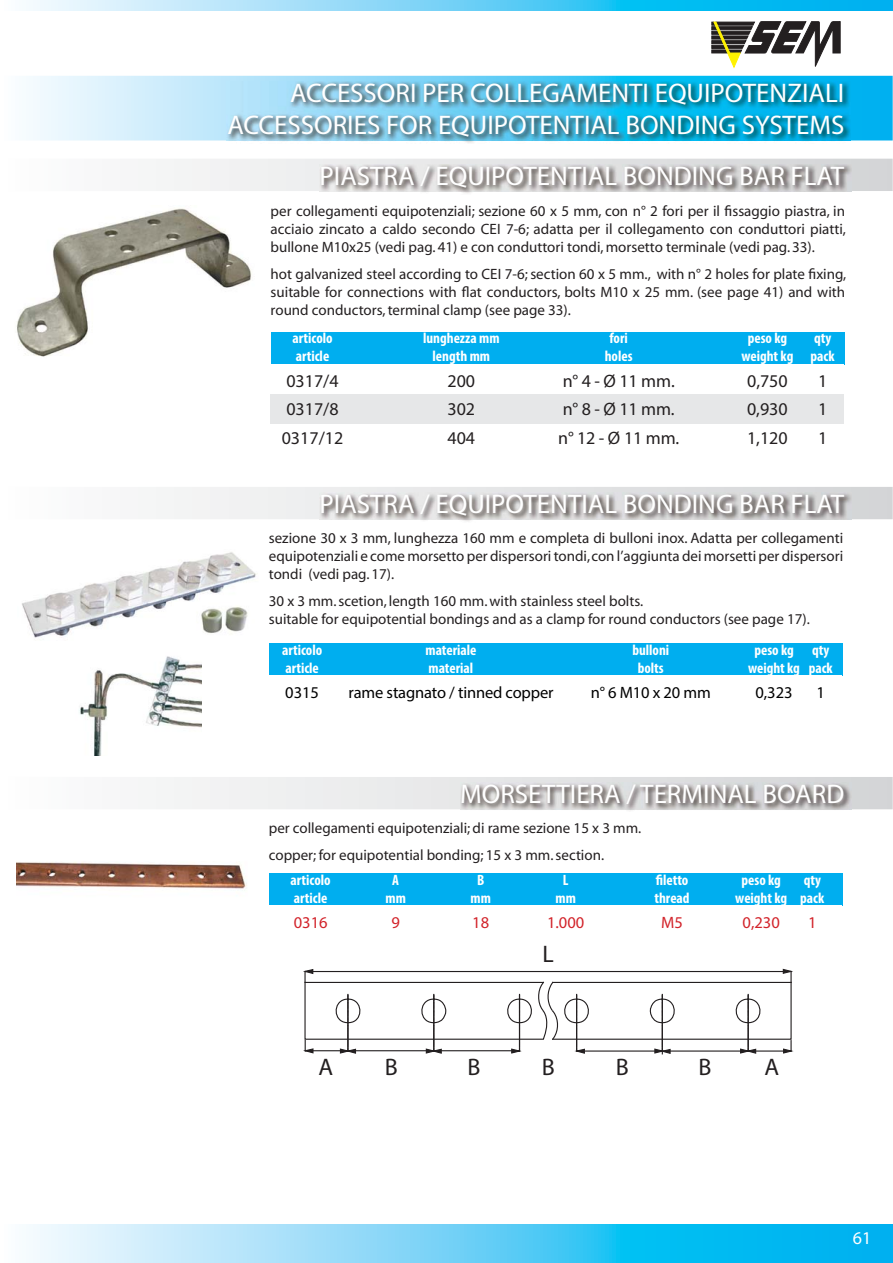
<style>
.page{position:relative;width:893px;height:1263px;background:#fff}
.page>*{position:absolute;margin:0;border:0;box-sizing:border-box;transform-origin:0 0}
.t1{font:27px/32.4px "Myriad Pro";color:#fff;text-align:right}
.t2{font:24px "Myriad";color:#231f20}
.t3{font:18px "Myriad Pro";color:#231f20}
.t4{font:18px "Myriad Pro";color:#fff}
.t5{font:16.5px "Myriad Pro";letter-spacing:-.01em;color:#000}
.t6{font:16.5px "Myriad Pro";color:#d2232a}
.t7{font:15px/18px "Myriad";color:#231f20;text-align:justify}
.t8{font:700 condensed 15px "Myriad Pro";color:#fff}
</style>
<div class="page">
<svg style="left:29px;top:1224px;width:864px;height:39px;background:#68d1f6"></svg>
<svg style="left:712px;top:22px;width:128px;height:45px"></svg>
<svg style="left:29px;top:0;width:864px;height:10px;background:#67d1f6"></svg>
<svg style="left:29px;top:76px;width:864px;height:65px;background:#9fe0f9"></svg>
<img style="left:227px;top:82px;width:624px;height:61px">
<svg style="left:156px;top:159px;width:737px;height:32px"></svg>
<img style="left:320px;top:164px;width:532px;height:30px">
<svg style="left:156px;top:487px;width:737px;height:32px"></svg>
<img style="left:320px;top:493px;width:532px;height:29px">
<div style="left:269px;top:644px;width:573px;height:32px;background:#00aeef"></div>
<svg style="left:156px;top:777px;width:737px;height:32px"></svg>
<img style="left:460px;top:783px;width:391px;height:28px">
<div style="left:269px;top:873px;width:573px;height:33px;background:#00aeef"></div>
<div style="left:268px;top:905px;width:573px;height:29px;background:#fff"></div>
<img style="left:16px;top:208px;width:236px;height:149px">
<div style="left:271px;top:332px;width:573px;height:33px;background:#00aeef"></div>
<div style="left:270px;top:364px;width:573px;height:30px;background:#fff"></div>
<div style="left:270px;top:394px;width:573px;height:30px;background:#e6e7e8"></div>
<img style="left:79px;top:656px;width:123px;height:100px">
<img style="left:22px;top:552px;width:234px;height:86px">
<img style="left:16px;top:862px;width:231px;height:27px">
<svg style="left:303px;top:968px;width:491px;height:87px"></svg>
<img style="left:174px;top:602px;width:82px;height:36px">
<h1 class="t1" style="left:227px;top:78px;width:618px">ACCESSORI PER COLLEGAMENTI EQUIPOTENZIALI<br>ACCESSORIES FOR EQUIPOTENTIAL BONDING SYSTEMS</h1>
<h1 class="t1" style="left:319px;top:161px;width:526px">PIASTRA / EQUIPOTENTIAL BONDING BAR FLAT</h1>
<p class="t7" style="left:271px;top:204px;width:577px">per collegamenti equipotenziali; sezione 60 x 5 mm, con n° 2 fori per il fissaggio piastra, in acciaio zincato a caldo secondo CEI 7-6; adatta per il collegamento con conduttori piatti, bullone M10x25 (vedi pag. 41) e con conduttori tondi, morsetto terminale (vedi pag. 33).</p>
<p class="t7" style="left:271px;top:267px;width:577px">hot galvanized steel according to CEI 7-6; section 60 x 5 mm., with n° 2 holes for plate fixing, suitable for connections with flat conductors, bolts M10 x 25 mm. (see page 41) and with round conductors, terminal clamp (see page 33).</p>
<p class="t8" style="left:292px;top:332px;width:42px">articolo</p>
<p class="t8" style="left:423px;top:332px;width:78px">lunghezza mm</p>
<p class="t8" style="left:609px;top:332px;width:20px">fori</p>
<p class="t8" style="left:748px;top:332px;width:41px">peso kg</p>
<p class="t8" style="left:814px;top:332px;width:19px">qty</p>
<p class="t8" style="left:296px;top:350px;width:35px">article</p>
<p class="t8" style="left:432px;top:350px;width:59px">length mm</p>
<p class="t8" style="left:605px;top:350px;width:29px">holes</p>
<p class="t8" style="left:741px;top:350px;width:95px">weight kg pack</p>
<p class="t3" style="left:286px;top:374px;width:54px">0317/4</p>
<p class="t3" style="left:447px;top:374px;width:29px">200</p>
<p class="t3" style="left:563px;top:374px;width:114px">n° 4 - Ø 11 mm.</p>
<p class="t3" style="left:747px;top:374px;width:42px">0,750</p>
<p class="t3" style="left:818px;top:374px;width:11px">1</p>
<p class="t3" style="left:286px;top:402px;width:54px">0317/8</p>
<p class="t3" style="left:447px;top:402px;width:29px">302</p>
<p class="t3" style="left:563px;top:402px;width:113px">n° 8 - Ø 11 mm.</p>
<p class="t3" style="left:747px;top:402px;width:42px">0,930</p>
<p class="t3" style="left:818px;top:402px;width:11px">1</p>
<p class="t3" style="left:282px;top:431px;width:63px">0317/12</p>
<p class="t3" style="left:447px;top:431px;width:29px">404</p>
<p class="t3" style="left:558px;top:431px;width:123px">n° 12 - Ø 11 mm.</p>
<p class="t3" style="left:747px;top:431px;width:42px">1,120</p>
<p class="t3" style="left:818px;top:431px;width:11px">1</p>
<h1 class="t1" style="left:319px;top:489px;width:526px">PIASTRA / EQUIPOTENTIAL BONDING BAR FLAT</h1>
<p class="t7" style="left:269px;top:530px;width:576px">sezione 30 x 3 mm, lunghezza 160 mm e completa di bulloni inox. Adatta per collegamenti equipotenziali e come morsetto per dispersori tondi, con l’aggiunta dei morsetti per dispersori tondi (vedi pag. 17).</p>
<p class="t7" style="left:269px;top:593px;width:542px">30 x 3 mm. scetion, length 160 mm. with stainless steel bolts.<br>suitable for equipotential bondings and as a clamp for round conductors (see page 17).</p>
<p class="t8" style="left:282px;top:644px;width:42px">articolo</p>
<p class="t8" style="left:425px;top:644px;width:52px">materiale</p>
<p class="t8" style="left:632px;top:644px;width:38px">bulloni</p>
<p class="t8" style="left:754px;top:644px;width:77px">peso kg qty</p>
<p class="t8" style="left:285px;top:662px;width:35px">article</p>
<p class="t8" style="left:429px;top:662px;width:46px">material</p>
<p class="t8" style="left:638px;top:662px;width:28px">bolts</p>
<p class="t8" style="left:748px;top:662px;width:86px">weight kg pack</p>
<p class="t5" style="left:285px;top:687px;width:35px">0315</p>
<p class="t5" style="left:349px;top:687px;width:206px">rame stagnato / tinned copper</p>
<p class="t5" style="left:591px;top:687px;width:122px">n° 6 M10 x 20 mm</p>
<p class="t5" style="left:755px;top:687px;width:39px">0,323</p>
<p class="t5" style="left:816px;top:687px;width:10px">1</p>
<h1 class="t1" style="left:460px;top:779px;width:386px">MORSETTIERA / TERMINAL BOARD</h1>
<p class="t7" style="left:269px;top:815px;width:374px;line-height:27px">per collegamenti equipotenziali; di rame sezione 15 x 3 mm. copper; for equipotential bonding; 15 x 3 mm. section.</p>
<p class="t8" style="left:291px;top:874px;width:42px">articolo</p>
<p class="t8" style="left:392px;top:874px;width:8px">A</p>
<p class="t8" style="left:477px;top:874px;width:9px">B</p>
<p class="t8" style="left:563px;top:874px;width:7px">L</p>
<p class="t8" style="left:656px;top:874px;width:34px">filetto</p>
<p class="t8" style="left:741px;top:874px;width:41px">peso kg</p>
<p class="t8" style="left:804px;top:874px;width:19px">qty</p>
<p class="t8" style="left:294px;top:892px;width:35px">article</p>
<p class="t8" style="left:385px;top:892px;width:22px">mm</p>
<p class="t8" style="left:470px;top:892px;width:22px">mm</p>
<p class="t8" style="left:555px;top:892px;width:22px">mm</p>
<p class="t8" style="left:654px;top:892px;width:37px">thread</p>
<p class="t8" style="left:735px;top:892px;width:91px">weight kg pack</p>
<p class="t6" style="left:294px;top:916px;width:35px">0316</p>
<p class="t6" style="left:391px;top:916px;width:10px">9</p>
<p class="t6" style="left:472px;top:916px;width:18px">18</p>
<p class="t6" style="left:547px;top:916px;width:39px">1.000</p>
<p class="t6" style="left:661px;top:916px;width:23px">M5</p>
<p class="t6" style="left:743px;top:916px;width:39px">0,230</p>
<p class="t6" style="left:808px;top:916px;width:10px">1</p>
<h2 class="t2" style="left:542px;top:945px;width:13px">L</h2>
<h2 class="t2" style="left:385px;top:1058px;width:15px">B</h2>
<h2 class="t2" style="left:467px;top:1058px;width:15px">B</h2>
<h2 class="t2" style="left:542px;top:1058px;width:15px">B</h2>
<h2 class="t2" style="left:616px;top:1058px;width:15px">B</h2>
<h2 class="t2" style="left:698px;top:1058px;width:15px">B</h2>
<h2 class="t2" style="left:319px;top:1058px;width:16px">A</h2>
<h2 class="t2" style="left:764px;top:1058px;width:16px">A</h2>
<p class="t4" style="left:853px;top:1231px;width:20px">61</p>
</div>
